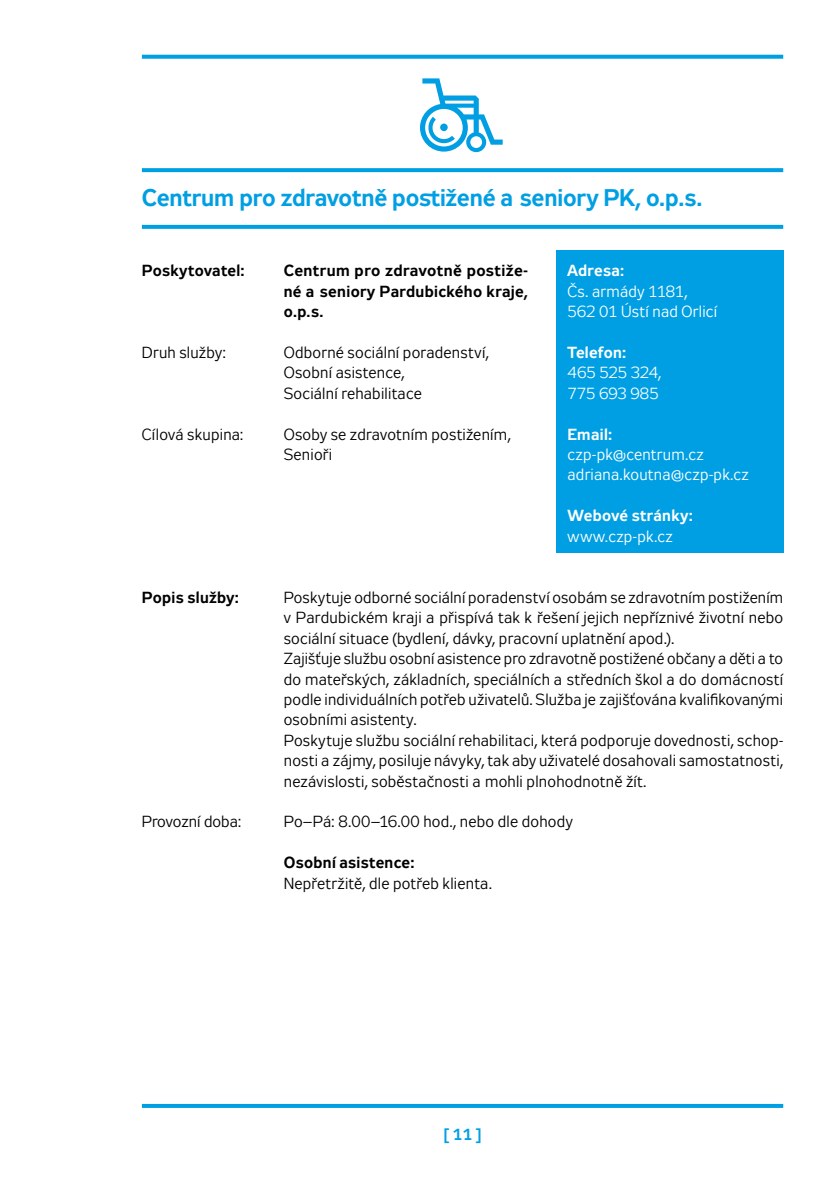
<style>
.page{position:relative;width:840px;height:1191px;background:#fff}
.page>*{position:absolute;margin:0;border:0;box-sizing:border-box;transform-origin:0 0}
.t1{font:700 24px "Zeppelin 31";letter-spacing:-.01em;color:#009fe3}
.t2{font:16px/20.4px "Zeppelin 31";letter-spacing:.015em;color:#000}
.t3{font:16px/20.4px "Zeppelin 31";letter-spacing:.015em;color:#fff}
.t4{font:700 16px/20.4px "Zeppelin 31";letter-spacing:.02em;color:#000;text-align:justify}
.t5{font:700 16px "Zeppelin 31";letter-spacing:.02em;color:#fff}
.t6{font:700 16px "Zeppelin 31";color:#009fe3}
</style>
<div class="page">
<svg style="left:420px;top:78px;width:82px;height:74px"></svg>
<svg style="left:142px;top:225px;width:640px;height:4px;background:#09a2e3"></svg>
<svg style="left:142px;top:168px;width:640px;height:4px;background:#08a2e3"></svg>
<svg style="left:142px;top:55px;width:640px;height:4px;background:#12a5e4"></svg>
<svg style="left:142px;top:1104px;width:640px;height:4px;background:#04a0e3"></svg>
<div style="left:556px;top:250px;width:226px;height:303px;background:#009fe3"></div>
<h1 class="t1" style="left:142px;top:185px;width:561px">Centrum pro zdravotně postižené a seniory PK, o.p.s.</h1>
<p class="t4" style="left:142px;top:262px;width:104px">Poskytovatel:</p>
<p class="t2" style="left:142px;top:343px;width:86px">Druh služby:</p>
<p class="t2" style="left:142px;top:425px;width:103px">Cílová skupina:</p>
<p class="t4" style="left:142px;top:588px;width:98px">Popis služby:</p>
<p class="t2" style="left:142px;top:813px;width:101px">Provozní doba:</p>
<p class="t4" style="left:283px;top:262px;width:245px">Centrum pro zdravotně postiže&shy;né a seniory Pardubického kraje, o.p.s.</p>
<p class="t2" style="left:283px;top:343px;width:206px">Odborné sociální poradenství,<br>Osobní asistence,<br>Sociální rehabilitace</p>
<p class="t2" style="left:283px;top:425px;width:228px">Osoby se zdravotním postižením,<br>Senioři</p>
<p class="t5" style="left:567px;top:262px;width:58px">Adresa:</p>
<p class="t3" style="left:567px;top:282px;width:151px">Čs. armády 1181,<br>562 01 Ústí nad Orlicí</p>
<p class="t5" style="left:567px;top:343px;width:60px">Telefon:</p>
<p class="t3" style="left:567px;top:364px;width:95px">465 525 324,<br>775 693 985</p>
<p class="t5" style="left:567px;top:425px;width:46px">Email:</p>
<p class="t3" style="left:567px;top:446px;width:183px">czp-pk@centrum.cz adriana.koutna@czp-pk.cz</p>
<p class="t5" style="left:567px;top:506px;width:127px">Webové stránky:</p>
<p class="t3" style="left:567px;top:527px;width:107px">www.czp-pk.cz</p>
<p class="t2" style="left:283px;top:588px;width:500px">Poskytuje odborné sociální poradenství osobám se zdravotním postižením v Pardubickém kraji a přispívá tak k řešení jejich nepříznivé životní nebo sociální situace (bydlení, dávky, pracovní uplatnění apod.).<br>Zajišťuje službu osobní asistence pro zdravotně postižené občany a děti a to do mateřských, základních, speciálních a středních škol a do domácností podle individuálních potřeb uživatelů. Služba je zajišťována kvalifikovanými osobními asistenty.<br>Poskytuje službu sociální rehabilitaci, která podporuje dovednosti, schop&shy;nosti a zájmy, posiluje návyky, tak aby uživatelé dosahovali samostatnosti, nezávislosti, soběstačnosti a mohli plnohodnotně žít.</p>
<p class="t2" style="left:283px;top:813px;width:290px">Po–Pá: 8.00–16.00 hod., nebo dle dohody</p>
<p class="t4" style="left:283px;top:853px;width:132px">Osobní asistence:</p>
<p class="t2" style="left:283px;top:874px;width:210px">Nepřetržitě, dle potřeb klienta.</p>
<p class="t6" style="left:443px;top:1125px;width:40px">[ 11 ]</p>
</div>
